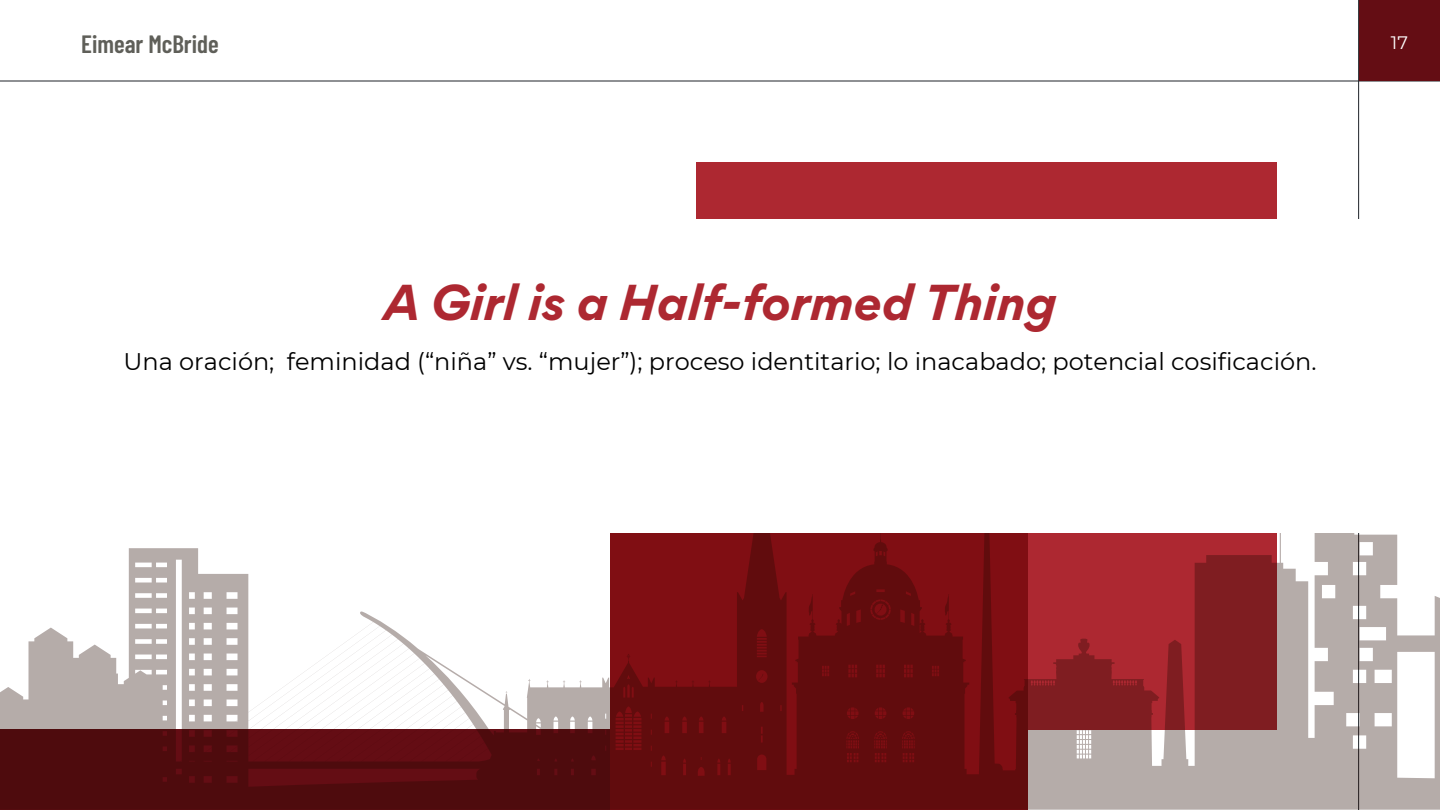
<style>
.page{position:relative;width:1440px;height:810px;background:#fff}
.page>*{position:absolute;margin:0;border:0;box-sizing:border-box;transform-origin:0 0}
.t1{font:italic 700 45px "Gordita";color:#ad2831}
.t2{font:600 25px "Barlow Condensed";color:#5f5f59}
.t3{font:24px "Montserrat";color:#000}
.t4{font:18px "Montserrat";color:#fff}
</style>
<div class="page">
<hr style="left:1358px;top:0;width:1px;height:810px;background:#1e2328">
<hr style="left:0;top:81px;width:1440px;height:1px;background:#1e2328">
<div style="left:697px;top:162px;width:580px;height:567px;background:#ad2831"></div>
<div style="left:1359px;top:0;width:81px;height:81px;background:#640d14"></div>
<svg style="left:0;top:533px;width:1440px;height:277px"></svg>
<svg style="left:759px;top:674px;width:4px;height:6px"></svg>
<div style="left:0;top:220px;width:1440px;height:313px;background:#fff"></div>
<p class="t2" style="left:81px;top:28px;width:139px">Eimear McBride</p>
<h2 class="t4" style="left:1391px;top:31px;width:19px">17</h2>
<h1 class="t1" style="left:383px;top:272px;width:675px">A Girl is a Half-formed Thing</h1>
<p class="t3" style="left:124px;top:346px;width:1195px">Una oración; feminidad (“niña” vs. “mujer”); proceso identitario; lo inacabado; potencial cosificación.</p>
</div>
